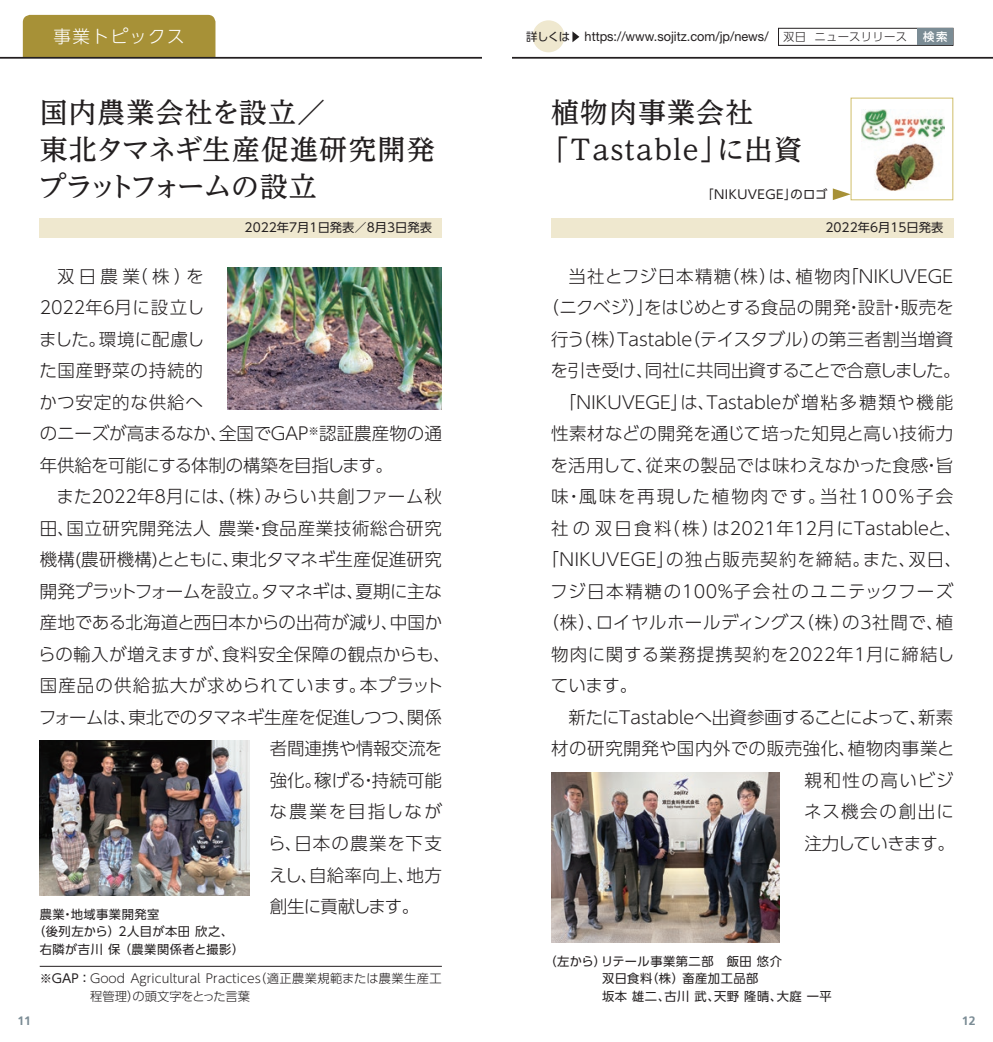
<style>
.page{position:relative;width:993px;height:1042px;background:#fff}
.page>*{position:absolute;margin:0;border:0;box-sizing:border-box;transform-origin:0 0}
.t1{font:500 28px/36.8px "UD Reimin Pro";letter-spacing:.04em;color:#231f20}
.t2{font:300 17.5px/31.5px "UD Shin Go Pro";letter-spacing:.005em;color:#231f20}
.t3{font:300 17.5px "UD Shin Go Pro";letter-spacing:-.03em;color:#231f20}
.t4{font:300 17.5px "UD Shin Go Pro";letter-spacing:.025em;color:#231f20}
.t5{font:300 17.5px "UD Shin Go Pro";letter-spacing:.05em;color:#231f20}
.t6{font:300 17.5px "UD Shin Go Pro";letter-spacing:.03em;color:#231f20}
.t7{font:300 17.5px "UD Shin Go Pro";letter-spacing:.085em;color:#231f20}
.t8{font:300 17.5px "UD Shin Go Pro";letter-spacing:-.015em;color:#231f20}
.t9{font:300 17.5px "UD Shin Go Pro";letter-spacing:-.035em;color:#231f20}
.t10{font:300 17.5px "UD Shin Go Pro";letter-spacing:.035em;color:#231f20}
.t11{font:300 17.5px "UD Shin Go Pro";letter-spacing:.1em;color:#231f20}
.t12{font:300 17.5px "UD Shin Go Pro";letter-spacing:.07em;color:#231f20}
.t13{font:300 17.5px "UD Shin Go Pro";letter-spacing:.12em;color:#231f20}
.t14{font:300 17.5px "UD Shin Go Pro";letter-spacing:-.045em;color:#231f20}
.t15{font:300 17.5px "UD Shin Go Pro";letter-spacing:-.05em;color:#231f20}
.t16{font:300 17.5px "UD Shin Go Pro";letter-spacing:.095em;color:#231f20}
.t17{font:300 17.5px "UD Shin Go Pro";letter-spacing:.08em;color:#fff}
.t18{font:13.12px "Helvetica Neue LT Std";color:#231f20}
.t19{font:12.25px/17.5px "UD Shin Go Pro";letter-spacing:.04em;color:#231f20}
.t20{font:300 12.25px/17.5px "UD Shin Go Pro";color:#231f20}
.t21{font:12.25px "UD Shin Go Pro";color:#231f20}
.t22{font:700 12.25px "Frutiger LT Std";color:#7b8c95}
.t23{font:500 11.38px "UD Shin Go Pro";color:#fff}
.s1{font-family:"UD Shin Go Pro";font-size:11.38px}
.s2{font-family:"UD Shin Go Pro";font-weight:300;font-size:11.38px}
.s3{font-weight:400}
</style>
<div class="page">
<svg style="left:778px;top:28px;width:175px;height:18px"></svg>
<div style="left:916px;top:29px;width:36px;height:16px;background:#7b8c95"></div>
<div style="left:532px;top:20px;width:32px;height:32px;background:#efe8cf;border-radius:50%"></div>
<svg style="left:572px;top:31px;width:7px;height:11px"></svg>
<div style="left:23px;top:15px;width:192px;height:42px;background:#a79137"></div>
<hr style="left:0;top:57px;width:992px;height:2px;background:#231f20">
<div style="left:40px;top:218px;width:401px;height:20px;background:#efe8cf"></div>
<div style="left:551px;top:218px;width:401px;height:20px;background:#efe8cf"></div>
<img style="left:228px;top:267px;width:213px;height:142px">
<img style="left:40px;top:740px;width:210px;height:155px">
<img style="left:551px;top:773px;width:228px;height:169px">
<hr style="left:40px;top:966px;width:401px;height:1px;background:#231f20">
<img style="left:861px;top:109px;width:83px;height:81px">
<div style="left:850px;top:98px;width:102px;height:102px;border:1px solid #d0be69"></div>
<svg style="left:832px;top:188px;width:18px;height:12px"></svg>
<div style="left:481px;top:0;width:30px;height:1042px;background:#fff"></div>
<p class="t17" style="left:54px;top:22px;width:132px">事業トピックス</p>
<h1 class="t1" style="left:38px;top:94px;width:398px">国内農業会社を設立／<br>東北タマネギ生産促進研究開発プラットフォームの設立</h1>
<p class="t18" style="left:526px;top:29px;width:382px"><span class="s1">詳しくは</span> https://www.sojitz.com/jp/news/ <span class="s2">双日 ニュースリリース</span></p>
<p class="t23" style="left:922px;top:28px;width:26px">検索</p>
<h1 class="t1" style="left:540px;top:94px;width:262px;text-indent:10px">植物肉事業会社「Tastable」に出資</h1>
<p class="t19" style="left:701px;top:185px;width:127px">「NIKUVEGE」のロゴ</p>
<p class="t21" style="left:244px;top:218px;width:189px">2022年7月1日発表／8月3日発表</p>
<p class="t21" style="left:825px;top:218px;width:119px">2022年6月15日発表</p>
<p class="t2" style="left:39px;top:260px;width:404px;text-indent:18px">双日農業（株）を<br>2022年6月に設立し<br>ました。環境に配慮し<br>た国産野菜の持続的<br>かつ安定的な供給へ<br>のニーズが高まるなか、全国でGAP<sup>※</sup>認証農産物の通年供給を可能にする体制の構築を目指します。</p>
<p class="t2" style="left:56px;top:480px;width:387px">また2022年8月には、（株）みらい共創ファーム秋</p>
<p class="t10" style="left:40px;top:514px;width:403px">田、国立研究開発法人 農業・食品産業技術総合研究</p>
<p class="t2" style="left:40px;top:543px;width:403px">機構(農研機構)とともに、東北タマネギ生産促進研究</p>
<p class="t3" style="left:40px;top:577px;width:403px">開発プラットフォームを設立。タマネギは、夏期に主な</p>
<p class="t2" style="left:40px;top:606px;width:404px">産地である北海道と西日本からの出荷が減り、中国か</p>
<p class="t4" style="left:38px;top:640px;width:414px">らの輸入が増えますが、食料安全保障の観点からも、</p>
<p class="t5" style="left:40px;top:671px;width:405px">国産品の供給拡大が求められています。本プラット</p>
<p class="t9" style="left:39px;top:703px;width:404px">フォームは、東北でのタマネギ生産を促進しつつ、関係</p>
<p class="t2" style="left:269px;top:732px;width:174px">者間連携や情報交流を</p>
<p class="t2" style="left:269px;top:764px;width:174px">強化。稼げる・持続可能</p>
<p class="t13" style="left:269px;top:797px;width:174px">な農業を目指しなが</p>
<p class="t12" style="left:268px;top:829px;width:175px">ら、日本の農業を下支</p>
<p class="t2" style="left:269px;top:858px;width:174px">えし、自給率向上、地方</p>
<p class="t14" style="left:269px;top:892px;width:151px">創生に貢献します。</p>
<p class="t19" style="left:40px;top:905px;width:121px">農業・地域事業開発室</p>
<p class="t19" style="left:33px;top:922px;width:201px">（後列左から）2人目が本田欣之、</p>
<p class="t19" style="left:40px;top:940px;width:206px">右隣が吉川保（農業関係者と撮影）</p>
<p class="t20" style="left:90px;top:969px;width:353px;text-indent:-50px"><span class="s3">※GAP：</span>Good Agricultural Practices（適正農業規範または農業生産工程管理）の頭文字をとった言葉</p>
<p class="t2" style="left:568px;top:260px;width:386px">当社とフジ日本精糖（株）は、植物肉「NIKUVEGE</p>
<p class="t8" style="left:541px;top:293px;width:413px">（ニクベジ）」をはじめとする食品の開発・設計・販売を</p>
<p class="t2" style="left:551px;top:323px;width:403px">行う（株）Tastable（テイスタブル）の第三者割当増資</p>
<p class="t3" style="left:550px;top:356px;width:411px">を引き受け、同社に共同出資することで合意しました。</p>
<p class="t2" style="left:558px;top:386px;width:396px">「NIKUVEGE」は、Tastableが増粘多糖類や機能</p>
<p class="t2" style="left:551px;top:417px;width:403px">性素材などの開発を通じて培った知見と高い技術力</p>
<p class="t2" style="left:550px;top:449px;width:404px">を活用して、従来の製品では味わえなかった食感・旨</p>
<p class="t11" style="left:551px;top:482px;width:403px">味・風味を再現した植物肉です。当社100%子会</p>
<p class="t2" style="left:551px;top:512px;width:412px">社の双日食料（株）は2021年12月にTastableと、</p>
<p class="t5" style="left:541px;top:545px;width:422px">「NIKUVEGE」の独占販売契約を締結。また、双日、</p>
<p class="t7" style="left:550px;top:577px;width:404px">フジ日本精糖の100%子会社のユニテックフーズ</p>
<p class="t4" style="left:541px;top:608px;width:413px">（株）、ロイヤルホールディングス（株）の3社間で、植</p>
<p class="t6" style="left:551px;top:640px;width:405px">物肉に関する業務提携契約を2022年1月に締結し</p>
<p class="t2" style="left:550px;top:669px;width:88px">ています。</p>
<p class="t2" style="left:568px;top:701px;width:386px">新たにTastableへ出資参画することによって、新素</p>
<p class="t6" style="left:551px;top:734px;width:405px">材の研究開発や国内外での販売強化、植物肉事業と</p>
<p class="t7" style="left:804px;top:766px;width:150px">親和性の高いビジ</p>
<p class="t16" style="left:803px;top:797px;width:151px">ネス機会の創出に</p>
<p class="t15" style="left:804px;top:829px;width:152px">注力していきます。</p>
<p class="t19" style="left:551px;top:952px;width:282px;text-indent:-7px">（左から）リテール事業第二部　飯田悠介<br>　　　　双日食料（株）畜産加工品部<br>　　　　坂本雄二、古川武、天野隆晴、大庭一平</p>
<p class="t22" style="left:17px;top:1013px;width:15px">11</p>
<p class="t22" style="left:961px;top:1013px;width:15px">12</p>
</div>
